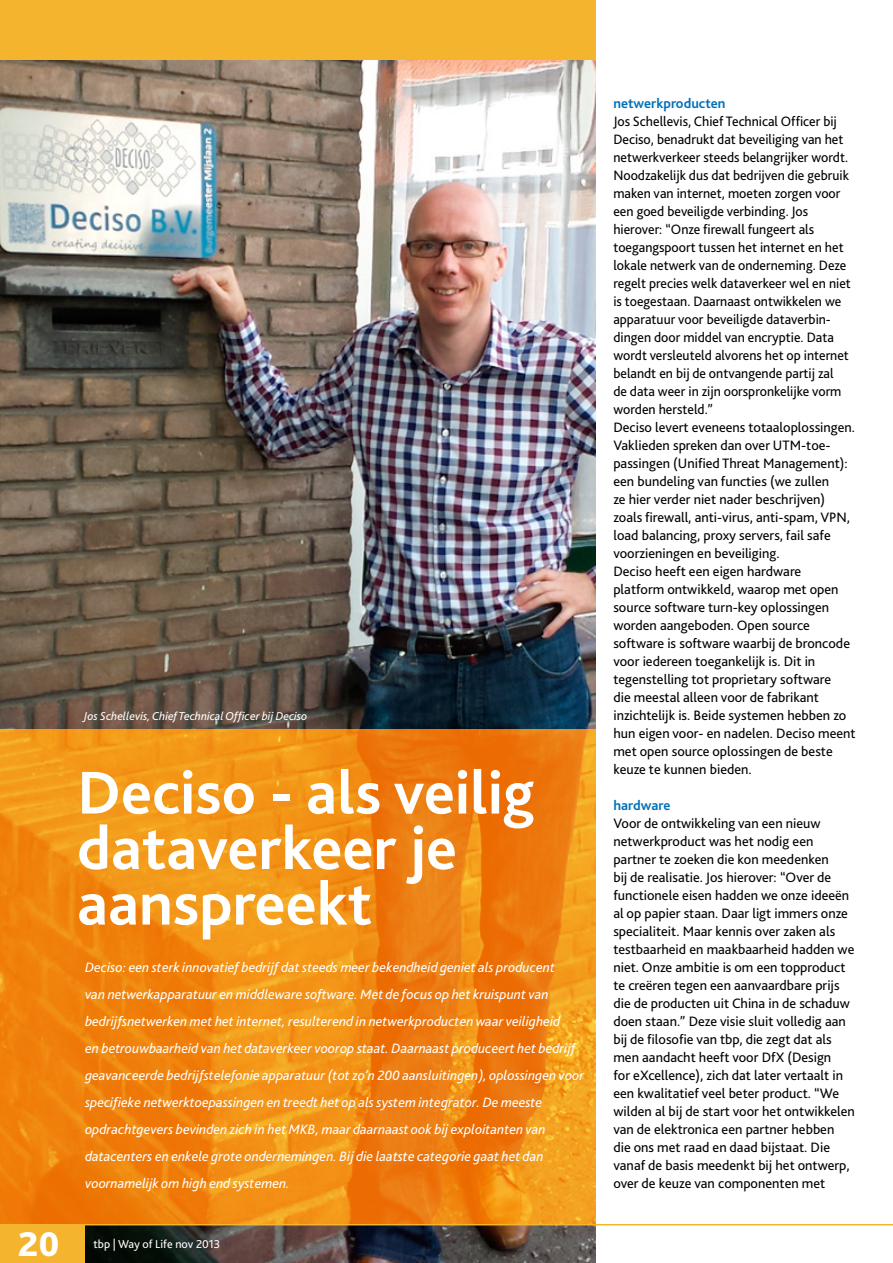
<style>
.page{position:relative;width:893px;height:1263px;background:#fff}
.page>*{position:absolute;margin:0;border:0;box-sizing:border-box;transform-origin:0 0}
.t1{font:700 63px/55.5px "Bliss 2";color:#fff}
.t2{font:800 36px "Bliss 2";color:#fff}
.t3{font:14.25px/18px "Bliss 2";color:#000}
.t4{font:italic 14.25px/27px "Bliss 2";color:#fff}
.t5{font:700 14.25px "Bliss 2";color:#0071b9}
.t6{font:italic 12px "Bliss 2";color:#fff}
.t7{font:12px "Bliss 2";color:#fff}
</style>
<div class="page">
<img style="left:0;top:59px;width:595px;height:1204px">
<svg style="left:0;top:729px;width:595px;height:495px"></svg>
<div style="left:0;top:0;width:595px;height:59px;background:#f5b42e"></div>
<hr style="left:0;top:1224px;width:893px;height:1px;background:#f5b42e">
<div style="left:0;top:1225px;width:85px;height:38px;background:#f5b42e"></div>
<p class="t6" style="left:84px;top:709px;width:225px">Jos Schellevis, Chief Technical Officer bij Deciso</p>
<h1 class="t1" style="left:77px;top:763px;width:459px">Deciso - als veilig dataverkeer je aanspreekt</h1>
<p class="t4" style="left:85px;top:953px;width:501px">Deciso: een sterk innovatief bedrijf dat steeds meer bekendheid geniet als producent<br>van netwerkapparatuur en middleware software. Met de focus op het kruispunt van bedrijfsnetwerken met het internet, resulterend in netwerkproducten waar veiligheid<br>en betrouwbaarheid van het dataverkeer voorop staat. Daarnaast produceert het bedrijf geavanceerde bedrijfstelefonie apparatuur (tot zo’n 200 aansluitingen), oplossingen voor specifieke netwerktoepassingen en treedt het op als system integrator. De meeste opdrachtgevers bevinden zich in het MKB, maar daarnaast ook bij exploitanten van datacenters en enkele grote ondernemingen. Bij die laatste categorie gaat het dan voornamelijk om high end systemen.</p>
<h2 class="t2" style="left:18px;top:1221px;width:43px">20</h2>
<p class="t7" style="left:94px;top:1236px;width:128px">tbp | Way of Life nov 2013</p>
<p class="t5" style="left:613px;top:94px;width:114px">netwerkproducten</p>
<p class="t3" style="left:613px;top:112px;width:244px">Jos Schellevis, Chief Technical Officer bij Deciso, benadrukt dat beveiliging van het netwerkverkeer steeds belangrijker wordt.<br>Noodzakelijk dus dat bedrijven die gebruik maken van internet, moeten zorgen voor een goed beveiligde verbinding. Jos hierover: “Onze firewall fungeert als toegangspoort tussen het internet en het lokale netwerk van de onderneming. Deze regelt precies welk dataverkeer wel en niet is toegestaan. Daarnaast ontwikkelen we apparatuur voor beveiligde dataverbin&shy;dingen door middel van encryptie. Data wordt versleuteld alvorens het op internet belandt en bij de ontvangende partij zal<br>de data weer in zijn oorspronkelijke vorm worden hersteld.”<br>Deciso levert eveneens totaaloplossingen.<br>Vaklieden spreken dan over UTM-toe&shy;passingen (Unified Threat Management): een bundeling van functies (we zullen<br>ze hier verder niet nader beschrijven) zoals firewall, anti-virus, anti-spam, VPN, load balancing, proxy servers, fail safe voorzieningen en beveiliging.<br>Deciso heeft een eigen hardware platform ontwikkeld, waarop met open source software turn-key oplossingen worden aangeboden. Open source software is software waarbij de broncode voor iedereen toegankelijk is. Dit in tegenstelling tot proprietary software<br>die meestal alleen voor de fabrikant inzichtelijk is. Beide systemen hebben zo hun eigen voor- en nadelen. Deciso meent met open source oplossingen de beste keuze te kunnen bieden.</p>
<p class="t5" style="left:613px;top:796px;width:58px">hardware</p>
<p class="t3" style="left:613px;top:814px;width:243px">Voor de ontwikkeling van een nieuw netwerkproduct was het nodig een partner te zoeken die kon meedenken<br>bij de realisatie. Jos hierover: “Over de functionele eisen hadden we onze ideeën al op papier staan. Daar ligt immers onze specialiteit. Maar kennis over zaken als testbaarheid en maakbaarheid hadden we niet. Onze ambitie is om een topproduct te creëren tegen een aanvaardbare prijs die de producten uit China in de schaduw doen staan.” Deze visie sluit volledig aan bij de filosofie van tbp, die zegt dat als men aandacht heeft voor DfX (Design<br>for eXcellence), zich dat later vertaalt in een kwalitatief veel beter product. “We wilden al bij de start voor het ontwikkelen van de elektronica een partner hebben die ons met raad en daad bijstaat. Die vanaf de basis meedenkt bij het ontwerp, over de keuze van componenten met</p>
</div>
